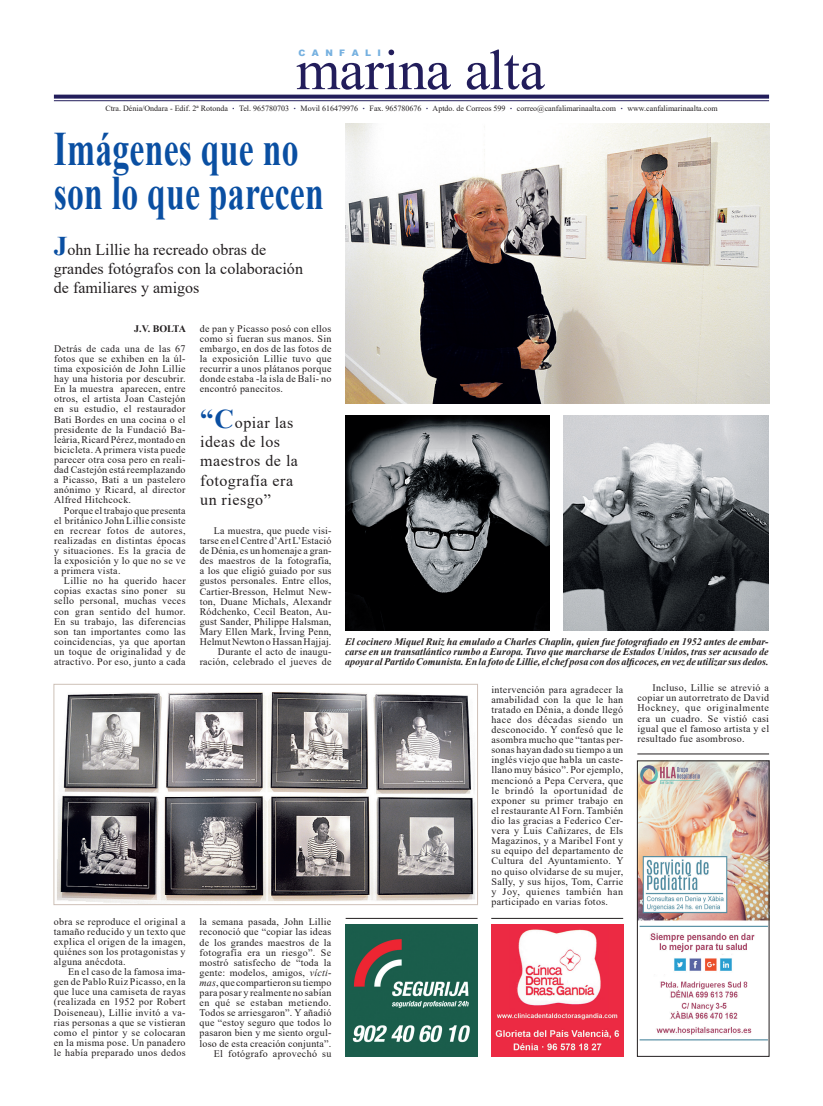
<style>
.page{position:relative;width:823px;height:1106px;background:#fff}
.page>*{position:absolute;margin:0;border:0;box-sizing:border-box;transform-origin:0 0}
.t1{font:57px "Times New Roman";letter-spacing:-.01em;color:#221d5b}
.t2{font:700 48px/44px "Times New Roman";letter-spacing:.005em;color:#0a4fa2;scale:.7 1}
.t3{font:16px/19.2px "Times New Roman";color:#231f20}
.t4{font:16px/19.2px "Times New Roman";letter-spacing:.03em;color:#231f20}
.t5{font:10px/10.1px "Times New Roman";letter-spacing:.02em;color:#231f20;text-align:justify}
.t6{font:italic 700 10px/10.1px "Times New Roman";color:#231f20;text-align:justify}
.t7{font:700 10px "Times New Roman";letter-spacing:-.035em;color:#231f20}
.t8{font:900 9px "Arial";letter-spacing:.71em;color:#76b1e0}
.t9{font:8px "Times New Roman";color:#231f20}
.s1{font-weight:700;font-size:10px;color:#221d5b}
.s2{font-weight:700;font-size:27px;color:#0a4fa2}
.s3{font-style:italic}
</style>
<div class="page">
<svg style="left:54px;top:95px;width:714px;height:4px;background:#37326a"></svg>
<hr style="left:54px;top:100px;width:714px;height:1px;background:#221d5b">
<img style="left:345px;top:924px;width:132px;height:132px">
<img style="left:491px;top:924px;width:131px;height:132px">
<img style="left:345px;top:123px;width:423px;height:280px">
<img style="left:57px;top:692px;width:418px;height:210px">
<div style="left:54px;top:684px;width:423px;height:220px;border:1px solid #cec1b8"></div>
<img style="left:345px;top:415px;width:204px;height:216px">
<img style="left:563px;top:415px;width:205px;height:216px">
<img style="left:638px;top:762px;width:128px;height:279px">
<div style="left:636px;top:760px;width:132px;height:296px;border:1px solid #231f20"></div>
<hr style="left:637px;top:753px;width:131px;height:1px;background:#231f20">
<hr style="left:345px;top:918px;width:132px;height:1px;background:#231f20">
<hr style="left:491px;top:918px;width:131px;height:1px;background:#231f20">
<p class="t8" style="left:298px;top:47px;width:84px">CANFALI</p>
<h1 class="t1" style="left:296px;top:30px;width:250px">marina alta</h1>
<p class="t9" style="left:105px;top:103px;width:613px">Ctra. Dénia/Ondara - Edif. 2ª Rotonda <span class="s1">·</span> Tel. 965780703 <span class="s1">·</span> Movil 616479976 <span class="s1">·</span> Fax. 965780676 <span class="s1">·</span> Aptdo. de Correos 599 <span class="s1">·</span> correo@canfalimarinaalta.com <span class="s1">·</span> www.canfalimarinaalta.com</p>
<h2 class="t2" style="left:54px;top:125px;width:387px">Imágenes que no son lo que parecen</h2>
<h3 class="t3" style="left:54px;top:239px;width:250px"><span class="s2">J</span>ohn Lillie ha recreado obras de grandes fotógrafos con la colaboración de familiares y amigos</h3>
<p class="t7" style="left:134px;top:321px;width:53px">J.V. BOLTA</p>
<p class="t5" style="left:54px;top:343px;width:133px">Detrás de cada una de las 67 fotos que se exhiben en la úl&shy;tima exposición de John Lillie hay una historia por descubrir.<br>En la muestra aparecen, entre otros, el artista Joan Castejón en su estudio, el restaurador Bati Bordes en una cocina o el presidente de la Fundació Ba&shy;leària, Ricard Pérez, montado en bicicleta. A primera vista puede parecer otra cosa pero en reali&shy;dad Castejón está reemplazando a Picasso, Bati a un pastelero anónimo y Ricard, al director Alfred Hitchcock.</p>
<p class="t5" style="left:54px;top:505px;width:133px;text-indent:10px">Porque el trabajo que presenta el británico John Lillie consiste en recrear fotos de autores, realizadas en distintas épocas y situaciones. Es la gracia de la exposición y lo que no se ve a primera vista.</p>
<p class="t5" style="left:54px;top:575px;width:133px;text-indent:10px">Lillie no ha querido hacer copias exactas sino poner su sello personal, muchas veces con gran sentido del humor.<br>En su trabajo, las diferencias son tan importantes como las coincidencias, ya que aportan un toque de originalidad y de atractivo. Por eso, junto a cada</p>
<p class="t5" style="left:200px;top:323px;width:133px">de pan y Picasso posó con ellos como si fueran sus manos. Sin embargo, en dos de las fotos de la exposición Lillie tuvo que recurrir a unos plátanos porque donde estaba -la isla de Bali- no encontró panecitos.</p>
<h3 class="t4" style="left:200px;top:412px;width:99px"><span class="s2">“C</span>opiar las ideas de los maestros de la fotografía era un riesgo”</h3>
<p class="t5" style="left:200px;top:525px;width:133px;text-align:right">La muestra, que puede visi&shy;tarse en el Centre d’Art L’Estació de Dénia, es un homenaje a gran&shy;des maestros de la fotografía, a los que eligió guiado por sus gustos personales. Entre ellos,<br>Cartier-Bresson, Helmut New&shy;ton, Duane Michals, Alexandr<br>Ródchenko, Cecil Beaton, Au&shy;gust Sander, Philippe Halsman,<br>Mary Ellen Mark, Irving Penn,<br>Helmut Newton o Hassan Hajjaj.<br>Durante el acto de inaugu&shy;ración, celebrado el jueves de</p>
<p class="t5" style="left:54px;top:916px;width:133px">obra se reproduce el original a tamaño reducido y un texto que explica el origen de la imagen, quiénes son los protagonistas y alguna anécdota.</p>
<p class="t5" style="left:54px;top:966px;width:133px;text-indent:14px">En el caso de la famosa ima&shy;gen de Pablo Ruiz Picasso, en la que luce una camiseta de rayas (realizada en 1952 por Robert Doiseneau), Lillie invitó a va&shy;rias personas a que se vistieran como el pintor y se colocaran en la misma pose. Un panadero le había preparado unos dedos</p>
<p class="t5" style="left:199px;top:916px;width:133px;text-align:right">la semana pasada, John Lillie reconoció que “copiar las ideas de los grandes maestros de la fotografía era un riesgo”. Se mostró satisfecho de “toda la gente: modelos, amigos, <span class="s3">vícti&shy;mas</span>, que compartieron su tiempo para posar y realmente no sabían en qué se estaban metiendo.<br>Todos se arriesgaron”. Y añadió que “estoy seguro que todos lo pasaron bien y me siento orgul&shy;loso de esta creación conjunta”.<br>El fotógrafo aprovechó su</p>
<p class="t6" style="left:345px;top:636px;width:424px">El cocinero Miquel Ruiz ha emulado a Charles Chaplin, quien fue fotografiado en 1952 antes de embar&shy;carse en un transatlántico rumbo a Europa. Tuvo que marcharse de Estados Unidos, tras ser acusado de apoyar al Partido Comunista. En la foto de Lillie, el chef posa con dos alficoces, en vez de utilizar sus dedos.</p>
<p class="t5" style="left:491px;top:684px;width:133px">intervención para agradecer la amabilidad con la que le han tratado en Dénia, a donde llegó hace dos décadas siendo un desconocido. Y confesó que le asombra mucho que “tantas per&shy;sonas hayan dado su tiempo a un inglés viejo que habla un caste&shy;llano muy básico”. Por ejemplo, mencionó a Pepa Cervera, que le brindó la oportunidad de exponer su primer trabajo en el restaurante Al Forn. También dio las gracias a Federico Cer&shy;vera y Luis Cañizares, de Els Magazinos, y a Maribel Font y su equipo del departamento de Cultura del Ayuntamiento. Y no quiso olvidarse de su mujer, Sally, y sus hijos, Tom, Carrie y Joy, quienes también han participado en varias fotos.</p>
<p class="t5" style="left:637px;top:682px;width:133px;text-indent:15px">Incluso, Lillie se atrevió a copiar un autorretrato de David Hockney, que originalmente era un cuadro. Se vistió casi igual que el famoso artista y el resultado fue asombroso.</p>
</div>
